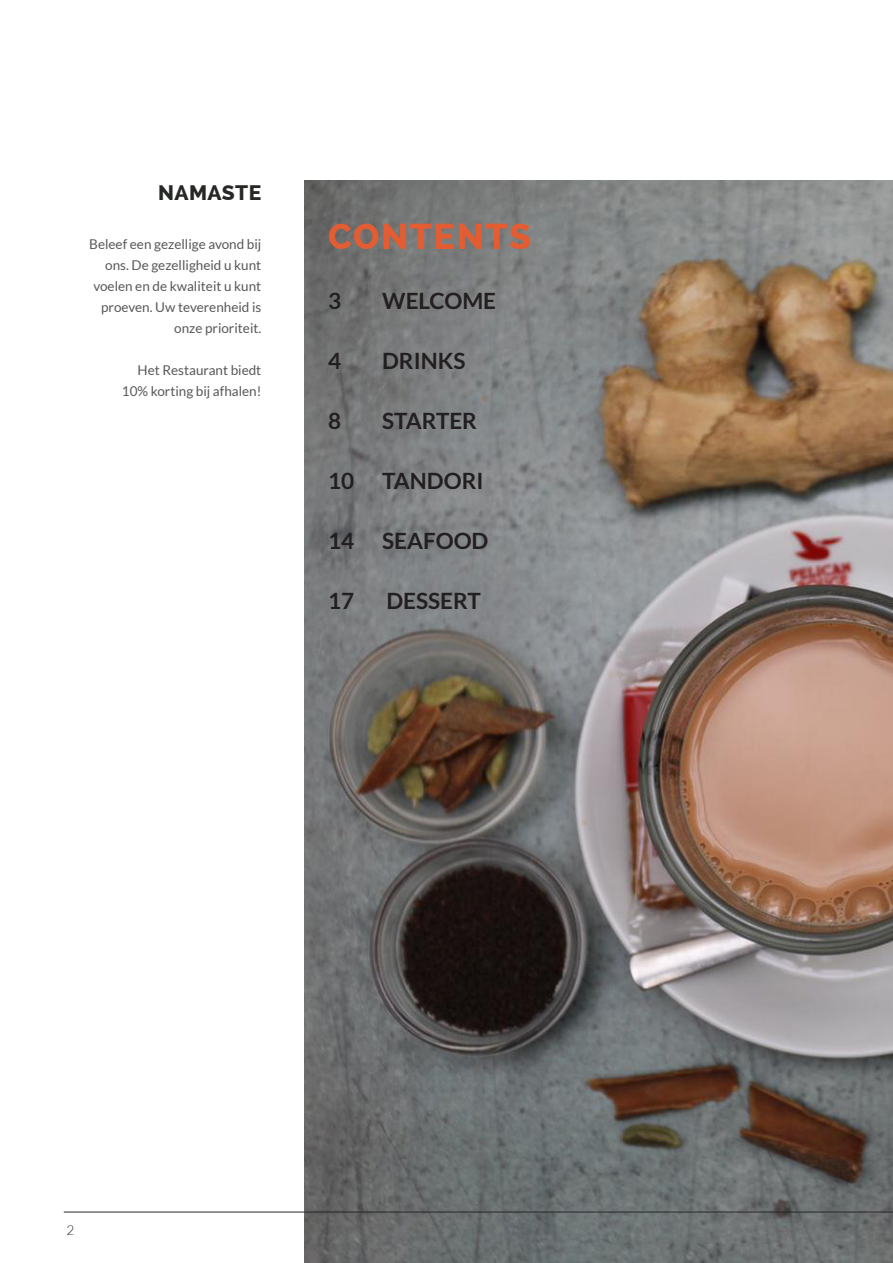
<style>
.page{position:relative;width:893px;height:1263px;background:#fff}
.page>*{position:absolute;margin:0;border:0;box-sizing:border-box;transform-origin:0 0}
.Header_-_Align_Left{font:800 36px "Raleway";letter-spacing:.04em;color:#e45c32}
.t1{font:700 22.5px "Lato";color:#231f20}
.Subhead_-_Align_Righ{font:800 21px "Raleway";letter-spacing:.02em;color:#262825}
.Body_Text_-_Align_Ri{font:13.5px/21px "Lato";color:#57585a;text-align:right}
.t2{font:300 13.5px "Lato";color:#262825}
</style>
<div class="page">
<img style="left:305px;top:181px;width:588px;height:1082px">
<hr style="left:64px;top:1212px;width:829px;height:1px;background:#262825">
<p class="Subhead_-_Align_Righ" style="left:158px;top:181px;width:105px">NAMASTE</p>
<p class="Body_Text_-_Align_Ri" style="left:89px;top:233px;width:174px">Beleef een gezellige avond bij ons. De gezelligheid u kunt voelen en de kwaliteit u kunt proeven. Uw teverenheid is onze prioriteit.</p>
<p class="Body_Text_-_Align_Ri" style="left:138px;top:359px;width:125px">Het Restaurant biedt</p>
<p class="Body_Text_-_Align_Ri" style="left:122px;top:380px;width:141px">10% korting bij afhalen!</p>
<p class="Header_-_Align_Left" style="left:328px;top:216px;width:205px">CONTENTS</p>
<p class="t1" style="left:328px;top:288px;width:15px">3</p>
<p class="t1" style="left:382px;top:288px;width:116px">WELCOME</p>
<p class="t1" style="left:328px;top:348px;width:15px">4</p>
<p class="t1" style="left:382px;top:348px;width:85px">DRINKS</p>
<p class="t1" style="left:328px;top:408px;width:15px">8</p>
<p class="t1" style="left:382px;top:408px;width:96px">STARTER</p>
<p class="t1" style="left:328px;top:468px;width:157px">10 TANDORI</p>
<p class="t1" style="left:328px;top:528px;width:162px">14 SEAFOOD</p>
<p class="t1" style="left:328px;top:588px;width:28px">17</p>
<p class="t1" style="left:386px;top:588px;width:96px">DESSERT</p>
<p class="t2" style="left:66px;top:1222px;width:9px">2</p>
</div>
